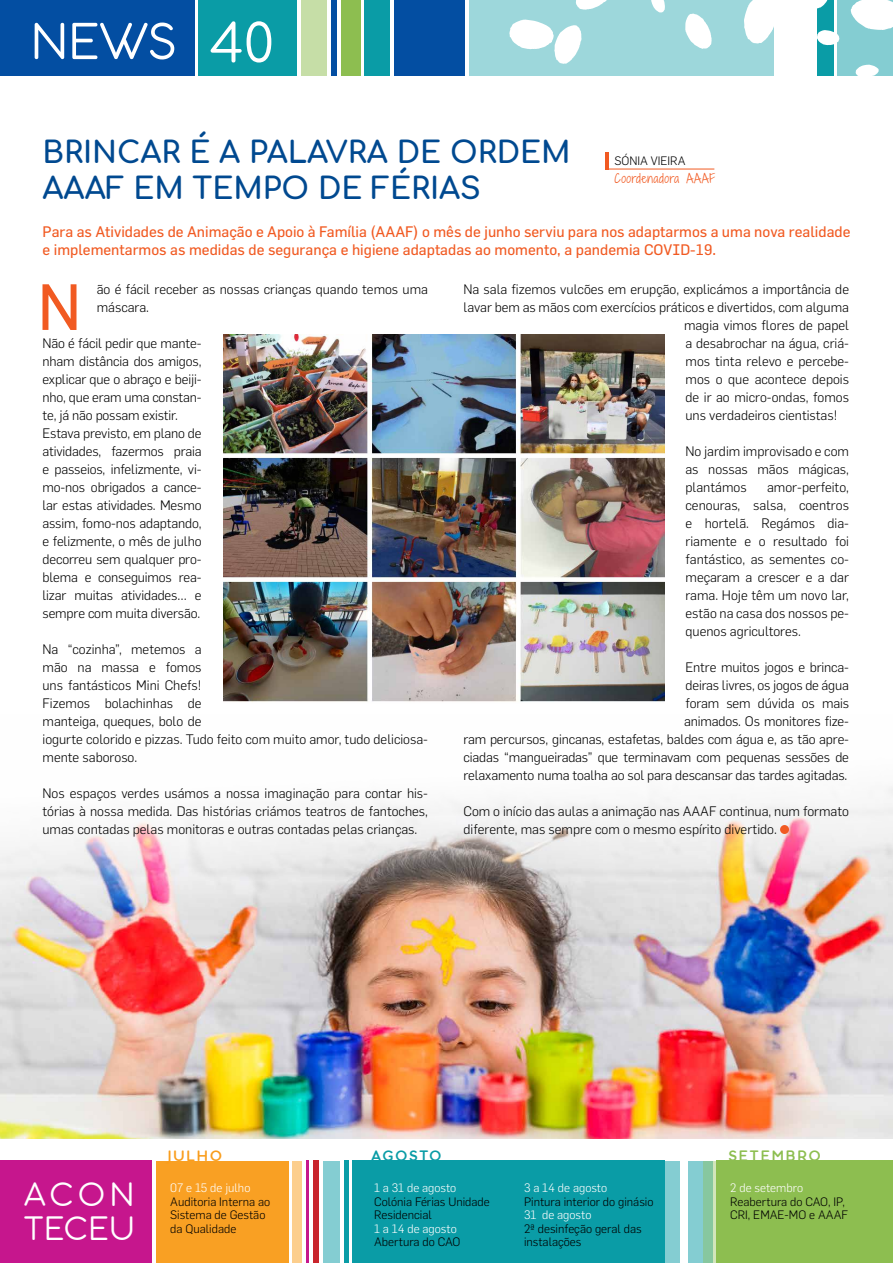
<style>
.page{position:relative;width:893px;height:1263px;background:#fff}
.page>*{position:absolute;margin:0;border:0;box-sizing:border-box;transform-origin:0 0}
.t1{font:64.05px "Flama";color:#f15a22}
.t2{font:300 56.7px "Aristotelica Display Trial";color:#fff}
.t3{font:300 36.9px/33.8px "Aristotelica Display Trial";letter-spacing:.025em;color:#fff}
.t4{font:700 30px/36px "Comfortaa";color:#004990}
.t5{font:16.5px "Aristotelica Display Trial Demi Bo";letter-spacing:.12em;color:#8dbe50}
.t6{font:16.5px "Aristotelica Display Trial Demi Bo";letter-spacing:.12em;color:#0a9ca6}
.t7{font:16.5px "Aristotelica Display Trial Demi Bo";letter-spacing:.12em;color:#f99d1c}
.t8{font:15px/18px "Flama";color:#f15a22}
.t9{font:300 13.5px/18px "Flama";color:#000}
.t10{font:300 12px/13.5px "Flama";color:#000}
.t11{font:300 12px "Flama";color:#fff}
.t12{font:12px "Shadows Into Light Two";letter-spacing:.05em;color:#f15a22}
.s1{font-family:"Comfortaa";font-weight:400;font-size:52.65px}
</style>
<div class="page">
<img style="left:0;top:786px;width:893px;height:352px">
<div style="left:0;top:0;width:195px;height:76px;background:#034ea2"></div>
<div style="left:199px;top:0;width:98px;height:76px;background:#0a9ca6"></div>
<div style="left:365px;top:0;width:25px;height:76px;background:#0a9ca6"></div>
<div style="left:341px;top:0;width:19px;height:76px;background:#8dbe50"></div>
<div style="left:394px;top:0;width:71px;height:76px;background:#034ea2"></div>
<div style="left:331px;top:0;width:6px;height:76px;background:#034ea2"></div>
<div style="left:301px;top:0;width:26px;height:76px;background:#c6dea7"></div>
<div style="left:469px;top:0;width:304px;height:76px;background:#9dd7db"></div>
<div style="left:838px;top:0;width:55px;height:76px;background:#84cdd2"></div>
<div style="left:817px;top:0;width:16px;height:76px;background:#0a9ca6"></div>
<hr style="left:892px;top:1060px;width:1px;height:65px;background:#034ea2">
<img style="left:223px;top:334px;width:441px;height:368px">
<div style="left:780px;top:825px;width:9px;height:9px;background:#f15a22;border-radius:50%"></div>
<svg style="left:685px;top:14px;width:27px;height:35px"></svg>
<svg style="left:744px;top:0;width:30px;height:44px"></svg>
<svg style="left:855px;top:64px;width:24px;height:12px"></svg>
<svg style="left:651px;top:0;width:14px;height:13px"></svg>
<svg style="left:817px;top:28px;width:23px;height:20px"></svg>
<svg style="left:817px;top:0;width:21px;height:10px"></svg>
<svg style="left:509px;top:0;width:98px;height:64px"></svg>
<svg style="left:851px;top:0;width:42px;height:30px"></svg>
<svg style="left:605px;top:152px;width:110px;height:18px"></svg>
<hr style="left:605px;top:152px;width:3px;height:17px;background:#f15a22">
<div style="left:156px;top:1161px;width:132px;height:102px;background:#f9a023"></div>
<div style="left:0;top:1161px;width:152px;height:102px;background:#c6168d"></div>
<div style="left:624px;top:1161px;width:89px;height:102px;background:#84cdd2"></div>
<div style="left:716px;top:1161px;width:177px;height:102px;background:#8dbe50"></div>
<div style="left:293px;top:1161px;width:9px;height:102px;background:#fcce8d"></div>
<div style="left:352px;top:1161px;width:313px;height:102px;background:#0a9ca6"></div>
<hr style="left:306px;top:1161px;width:3px;height:102px;background:#c6168d">
<div style="left:313px;top:1161px;width:6px;height:102px;background:#c9252c"></div>
<div style="left:323px;top:1161px;width:17px;height:102px;background:#84cdd2"></div>
<hr style="left:344px;top:1161px;width:4px;height:102px;background:#0a9ca6">
<svg style="left:703px;top:1161px;width:13px;height:102px"></svg>
<div style="left:680px;top:1161px;width:8px;height:102px;background:#fff"></div>
<h2 class="t2" style="left:31px;top:10px;width:245px">NEWS <span class="s1">40</span></h2>
<h3 class="t4" style="left:43px;top:130px;width:530px">BRINCAR É A PALAVRA DE ORDEM<br>AAAF EM TEMPO DE FÉRIAS</h3>
<p class="t10" style="left:614px;top:154px;width:73px">SÓNIA VIEIRA</p>
<p class="t12" style="left:614px;top:170px;width:102px">Coordenadora AAAF</p>
<p class="t8" style="left:43px;top:222px;width:809px">Para as Atividades de Animação e Apoio à Família (AAAF) o mês de junho serviu para nos adaptarmos a uma nova realidade e implementarmos as medidas de segurança e higiene adaptadas ao momento, a pandemia COVID-19.</p>
<h1 class="t1" style="left:38px;top:268px;width:45px">N</h1>
<p class="t9" style="left:97px;top:279px;width:333px">ão é fácil receber as nossas crianças quando temos uma máscara.</p>
<p class="t9" style="left:43px;top:333px;width:161px">Não é fácil pedir que mante&shy;nham distância dos amigos, explicar que o abraço e beiji&shy;nho, que eram uma constan&shy;te, já não possam existir.<br>Estava previsto, em plano de atividades, fazermos praia e passeios, infelizmente, vi&shy;mo-nos obrigados a cance&shy;lar estas atividades. Mesmo assim, fomo-nos adaptando, e felizmente, o mês de julho decorreu sem qualquer pro&shy;blema e conseguimos rea&shy;lizar muitas atividades… e sempre com muita diversão.</p>
<p class="t9" style="left:43px;top:639px;width:387px">Na “cozinha”, metemos a<br>mão na massa e fomos<br>uns fantásticos Mini Chefs!<br>Fizemos bolachinhas de<br>manteiga, queques, bolo de<br>iogurte colorido e pizzas. Tudo feito com muito amor, tudo deliciosa&shy;mente saboroso.</p>
<p class="t9" style="left:43px;top:783px;width:387px;text-align:justify">Nos espaços verdes usámos a nossa imaginação para contar his&shy;tórias à nossa medida. Das histórias criámos teatros de fantoches, umas contadas pelas monitoras e outras contadas pelas crianças.</p>
<p class="t9" style="left:463px;top:279px;width:387px">Na sala fizemos vulcões em erupção, explicámos a importância de</p>
<p class="t9" style="left:463px;top:297px;width:387px">lavar bem as mãos com exercícios práticos e divertidos, com alguma</p>
<p class="t9" style="left:684px;top:315px;width:166px">magia vimos flores de papel</p>
<p class="t9" style="left:685px;top:333px;width:165px">a desabrochar na água, criá-</p>
<p class="t9" style="left:685px;top:351px;width:165px">mos tinta relevo e percebe-</p>
<p class="t9" style="left:685px;top:369px;width:165px">mos o que acontece depois</p>
<p class="t9" style="left:685px;top:387px;width:165px">de ir ao micro-ondas, fomos</p>
<p class="t9" style="left:685px;top:405px;width:153px">uns verdadeiros cientistas!</p>
<p class="t9" style="left:685px;top:441px;width:165px;text-align:justify">No jardim improvisado e com as nossas mãos mágicas, plantámos</p>
<p class="t9" style="left:685px;top:477px;width:165px;text-align:justify;text-indent:82px">amor-perfeito, cenouras, salsa, coentros e hortelã. Regámos dia&shy;riamente e o resultado foi fantástico, as sementes co&shy;meçaram a crescer e a dar rama. Hoje têm um novo lar, estão na casa dos nossos pe&shy;quenos agricultores.</p>
<p class="t9" style="left:463px;top:657px;width:387px;text-align:right">Entre muitos jogos e brinca-<br>deiras livres, os jogos de água<br>foram sem dúvida os mais<br>animados. Os monitores fize-<br>ram percursos, gincanas, estafetas, baldes com água e, as tão apre&shy;ciadas “mangueiradas” que terminavam com pequenas sessões de relaxamento numa toalha ao sol para descansar das tardes agitadas.</p>
<p class="t9" style="left:463px;top:801px;width:387px">Com o início das aulas a animação nas AAAF continua, num formato diferente, mas sempre com o mesmo espírito divertido.</p>
<p class="t7" style="left:168px;top:1146px;width:56px">JULHO</p>
<h3 class="t3" style="left:24px;top:1179px;width:112px">ACON<br>TECEU</h3>
<p class="t11" style="left:170px;top:1180px;width:82px">07 e 15 de julho</p>
<p class="t10" style="left:170px;top:1194px;width:102px">Auditoria Interna ao<br>Sistema de Gestão da Qualidade</p>
<p class="t6" style="left:372px;top:1146px;width:71px">AGOSTO</p>
<p class="t11" style="left:374px;top:1180px;width:84px">1 a 31 de agosto</p>
<p class="t10" style="left:374px;top:1194px;width:117px">Colónia Férias Unidade<br>Residencial</p>
<p class="t11" style="left:374px;top:1220px;width:84px">1 a 14 de agosto</p>
<p class="t10" style="left:374px;top:1235px;width:88px">Abertura do CAO</p>
<p class="t11" style="left:524px;top:1180px;width:85px">3 a 14 de agosto</p>
<p class="t10" style="left:524px;top:1194px;width:131px">Pintura interior do ginásio</p>
<p class="t11" style="left:524px;top:1207px;width:69px">31 de agosto</p>
<p class="t10" style="left:524px;top:1221px;width:119px">2ª desinfeção geral das instalações</p>
<p class="t5" style="left:729px;top:1146px;width:93px">SETEMBRO</p>
<p class="t11" style="left:730px;top:1180px;width:74px">2 de setembro</p>
<p class="t10" style="left:730px;top:1194px;width:119px">Reabertura do CAO, IP,<br>CRI, EMAE-MO e AAAF</p>
</div>
